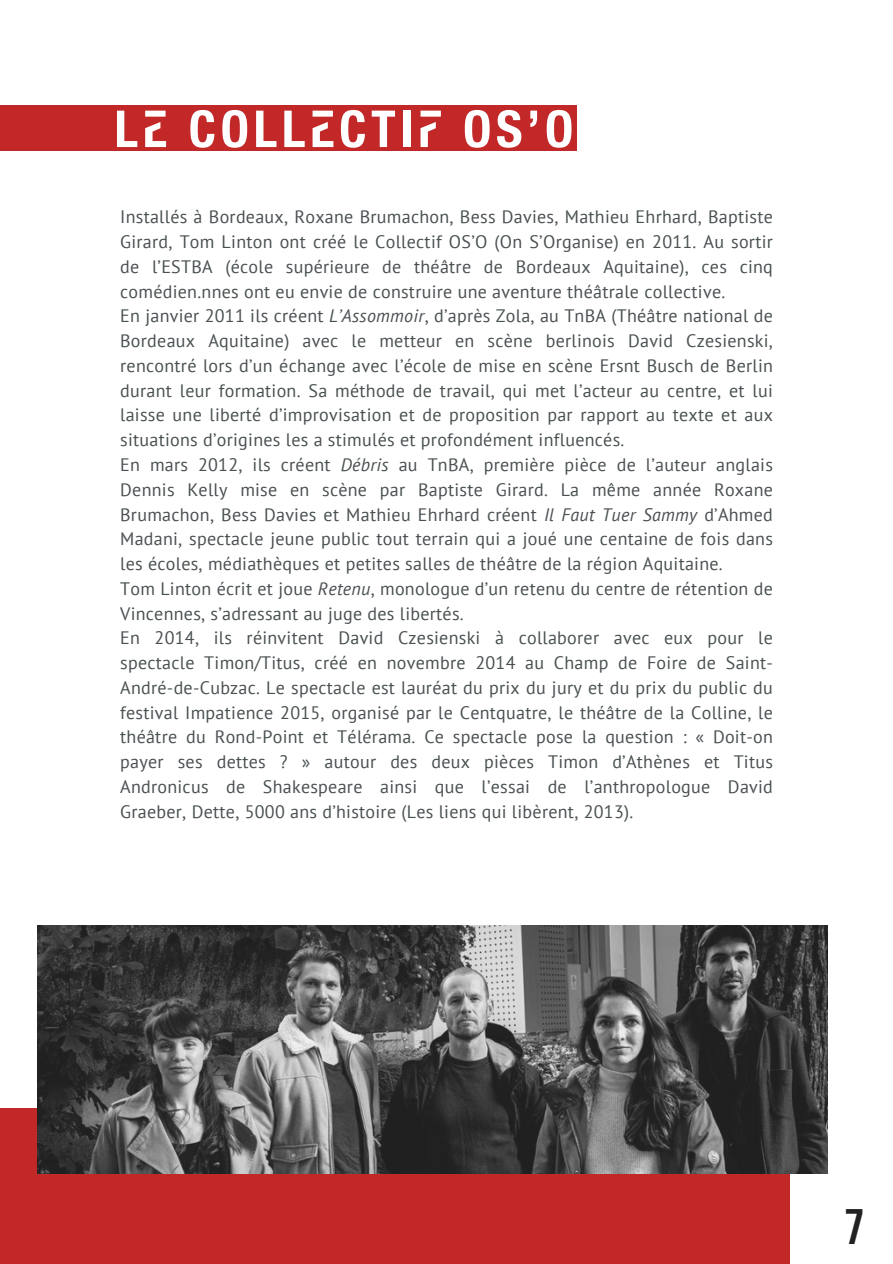
<style>
.page{position:relative;width:893px;height:1264px;background:#fff}
.page>*{position:absolute;margin:0;border:0;box-sizing:border-box;transform-origin:0 0}
.t1{font:700 condensed 51px "Helvetica OSO";letter-spacing:.09em;color:#fff}
.t2{font:700 49.65px "Bebas Neue";color:#222}
.t3{font:18px/24.8px "PT Sans";letter-spacing:.015em;color:#495052;text-align:justify}
.s1{font-style:italic}
</style>
<div class="page">
<div style="left:0;top:1108px;width:790px;height:155px;background:#c22827"></div>
<img style="left:37px;top:925px;width:790px;height:248px">
<div style="left:0;top:105px;width:576px;height:45px;background:#c22827"></div>
<p class="t1" style="left:114px;top:110px;width:460px">LE COLLECTIF OS’O</p>
<p class="t3" style="left:120px;top:204px;width:654px">Installés à Bordeaux, Roxane Brumachon, Bess Davies, Mathieu Ehrhard, Baptiste Girard, Tom Linton ont créé le Collectif OS’O (On S’Organise) en 2011. Au sortir de l’ESTBA (école supérieure de théâtre de Bordeaux Aquitaine), ces cinq comédien.nnes ont eu envie de construire une aventure théâtrale collective.</p>
<h1 class="t3" style="left:120px;top:303px;width:654px">En janvier 2011 ils créent <span class="s1">L’Assommoir</span>, d’après Zola, au TnBA (Théâtre national de Bordeaux Aquitaine) avec le metteur en scène berlinois David Czesienski, rencontré lors d’un échange avec l’école de mise en scène Ersnt Busch de Berlin durant leur formation. Sa méthode de travail, qui met l’acteur au centre, et lui laisse une liberté d’improvisation et de proposition par rapport au texte et aux situations d’origines les a stimulés et profondément influencés.</h1>
<p class="t3" style="left:120px;top:452px;width:654px">En mars 2012, ils créent <span class="s1">Débris</span> au TnBA, première pièce de l’auteur anglais Dennis Kelly mise en scène par Baptiste Girard. La même année Roxane Brumachon, Bess Davies et Mathieu Ehrhard créent <span class="s1">Il Faut Tuer Sammy</span> d’Ahmed Madani, spectacle jeune public tout terrain qui a joué une centaine de fois dans les écoles, médiathèques et petites salles de théâtre de la région Aquitaine.</p>
<p class="t3" style="left:120px;top:575px;width:654px">Tom Linton écrit et joue <span class="s1">Retenu</span>, monologue d’un retenu du centre de rétention de<br>Vincennes, s’adressant au juge des libertés.</p>
<p class="t3" style="left:120px;top:625px;width:654px">En 2014, ils réinvitent David Czesienski à collaborer avec eux pour le spectacle Timon/Titus, créé en novembre 2014 au Champ de Foire de Saint-André-de-Cubzac. Le spectacle est lauréat du prix du jury et du prix du public du festival Impatience 2015, organisé par le Centquatre, le théâtre de la Colline, le théâtre du Rond-Point et Télérama. Ce spectacle pose la question : « Doit-on payer ses dettes ? » autour des deux pièces Timon d’Athènes et Titus Andronicus de Shakespeare ainsi que l’essai de l’anthropologue David Graeber, Dette, 5000 ans d’histoire (Les liens qui libèrent, 2013).</p>
<p class="t2" style="left:844px;top:1206px;width:21px">7</p>
</div>
